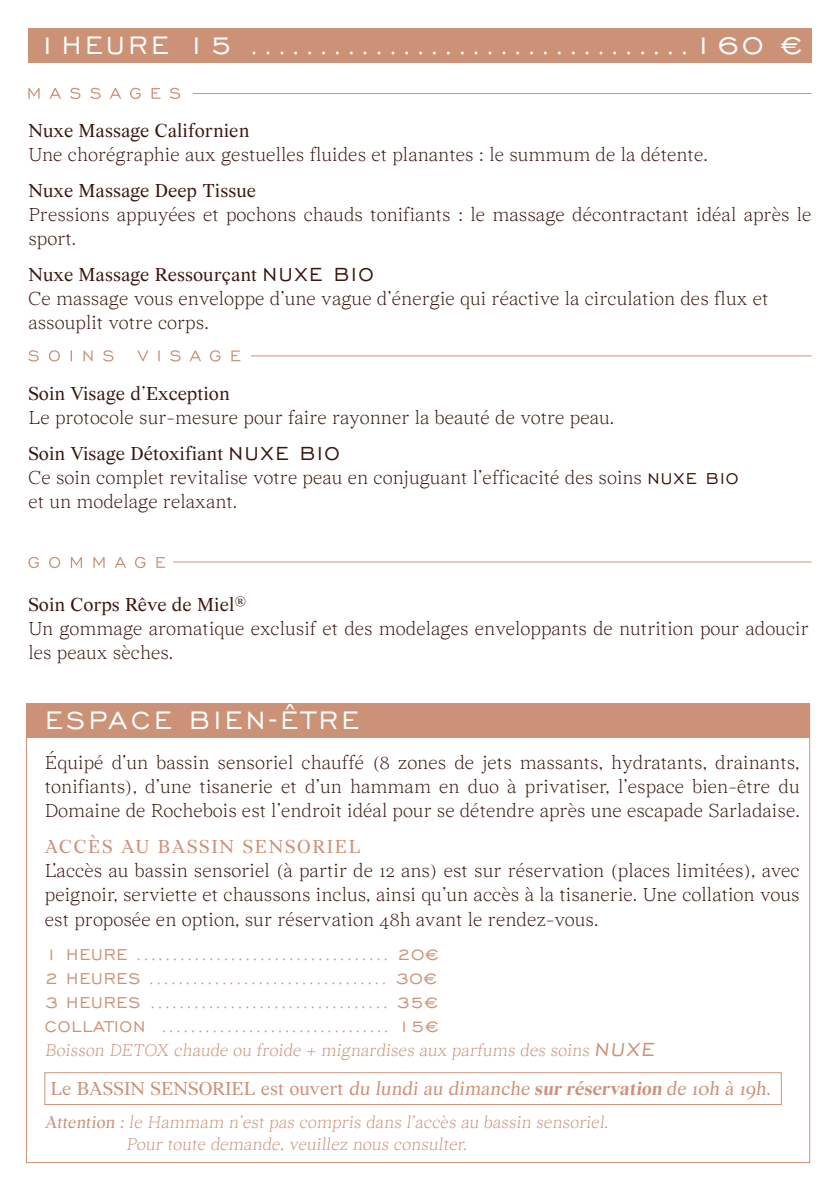
<style>
.page{position:relative;width:840px;height:1191px;background:#fff}
.page>*{position:absolute;margin:0;border:0;box-sizing:border-box;transform-origin:0 0}
.t1{font:32px "Engravers Gothic BT";letter-spacing:.115em;color:#fff}
.t2{font:300 20px/24px "Wremena";color:#3b160f}
.t3{font:20px/24px "Engravers Gothic BT";letter-spacing:.045em;color:#cc9277;text-align:justify}
.t4{font:20px "Wremena";color:#cc9277}
.t5{font:20px "Wremena";color:#3b160f}
.t6{font:20px "Wremena";letter-spacing:.08em;color:#cc9277}
.t7{font:300 18px/21.6px "Wremena";color:#cc9277}
.s1{font-weight:400}
.s2{font-family:"Engravers Gothic BT";font-weight:400;font-size:24px}
.s3{font-family:"Engravers Gothic BT";font-weight:400}
.s4{font-weight:700}
</style>
<div class="page">
<div style="left:28px;top:28px;width:783px;height:34px;background:#cc9277"></div>
<svg style="left:28px;top:88px;width:152px;height:11px"></svg>
<svg style="left:28px;top:350px;width:212px;height:11px"></svg>
<svg style="left:28px;top:557px;width:137px;height:11px"></svg>
<hr style="left:173px;top:561px;width:638px;height:1px;background:#cc9277">
<hr style="left:251px;top:355px;width:560px;height:1px;background:#cc9277">
<hr style="left:193px;top:93px;width:618px;height:1px;background:#cc9277">
<div style="left:26px;top:704px;width:783px;height:459px;background:#fff;border:1px solid #cc9277"></div>
<div style="left:26px;top:703px;width:783px;height:35px;background:#cc9277"></div>
<div style="left:44px;top:1072px;width:737px;height:33px;border:1px solid #cc9277"></div>
<h1 class="t1" style="left:37px;top:28px;width:766px">1HEURE 15 ................................160 €</h1>
<p class="t5" style="left:28px;top:119px;width:222px">Nuxe Massage Californien</p>
<p class="t2" style="left:28px;top:143px;width:680px">Une chorégraphie aux gestuelles fluides et planantes : le summum de la détente.</p>
<p class="t5" style="left:28px;top:179px;width:229px">Nuxe Massage Deep Tissue</p>
<p class="t2" style="left:28px;top:203px;width:784px">Pressions appuyées et pochons chauds tonifiants : le massage décontractant idéal après le sport.</p>
<p class="t2" style="left:28px;top:263px;width:741px"><span class="s1">Nuxe Massage Ressourçant</span> <span class="s2">NUXE BIO<br></span>Ce massage vous enveloppe d’une vague d’énergie qui réactive la circulation des flux et assouplit votre corps.</p>
<p class="t5" style="left:28px;top:382px;width:203px">Soin Visage d’Exception</p>
<p class="t2" style="left:28px;top:399px;width:587px;line-height:36px">Le protocole sur-mesure pour faire rayonner la beauté de votre peau.<br><span class="s1">Soin Visage Détoxifiant</span> <span class="s2">NUXE BIO</span></p>
<p class="t2" style="left:28px;top:465px;width:711px">Ce soin complet revitalise votre peau en conjuguant l’efficacité des soins <span class="s3">NUXE BIO </span>et un modelage relaxant.</p>
<p class="t2" style="left:28px;top:593px;width:781px"><span class="s1">Soin Corps Rêve de Miel</span><sup>®<br></sup>Un gommage aromatique exclusif et des modelages enveloppants de nutrition pour adoucir les peaux sèches.</p>
<h1 class="t1" style="left:45px;top:703px;width:315px">ESPACE BIEN-ÊTRE</h1>
<p class="t2" style="left:45px;top:751px;width:756px;text-align:justify">Équipé d’un bassin sensoriel chauffé (8 zones de jets massants, hydratants, drainants, tonifiants), d’une tisanerie et d’un hammam en duo à privatiser, l’espace bien-être du Domaine de Rochebois est l’endroit idéal pour se détendre après une escapade Sarladaise.</p>
<p class="t6" style="left:45px;top:835px;width:317px">ACCÈS AU BASSIN SENSORIEL</p>
<p class="t2" style="left:45px;top:859px;width:756px;text-align:justify">L’accès au bassin sensoriel (à partir de 12 ans) est sur réservation (places limitées), avec peignoir, serviette et chaussons inclus, ainsi qu’un accès à la tisanerie. Une collation vous est proposée en option, sur réservation 48h avant le rendez-vous.</p>
<p class="t3" style="left:45px;top:941px;width:395px">1 HEURE ................................... 20€ 2 HEURES ................................. 30€ 3 HEURES ................................. 35€ COLLATION ................................ 15€</p>
<p class="t7" style="left:45px;top:1039px;width:613px">Boisson DETOX chaude ou froide + mignardises aux parfums des soins <span class="s2">NUXE</span></p>
<p class="t4" style="left:50px;top:1077px;width:721px">Le BASSIN SENSORIEL est ouvert du lundi au dimanche <span class="s4">sur réservation</span> de 10h à 19h.</p>
<p class="t7" style="left:126px;top:1111px;width:486px;text-indent:-81px"><span class="s1">Attention :</span> le Hammam n’est pas compris dans l’accès au bassin sensoriel.<br>Pour toute demande, veuillez nous consulter.</p>
</div>
